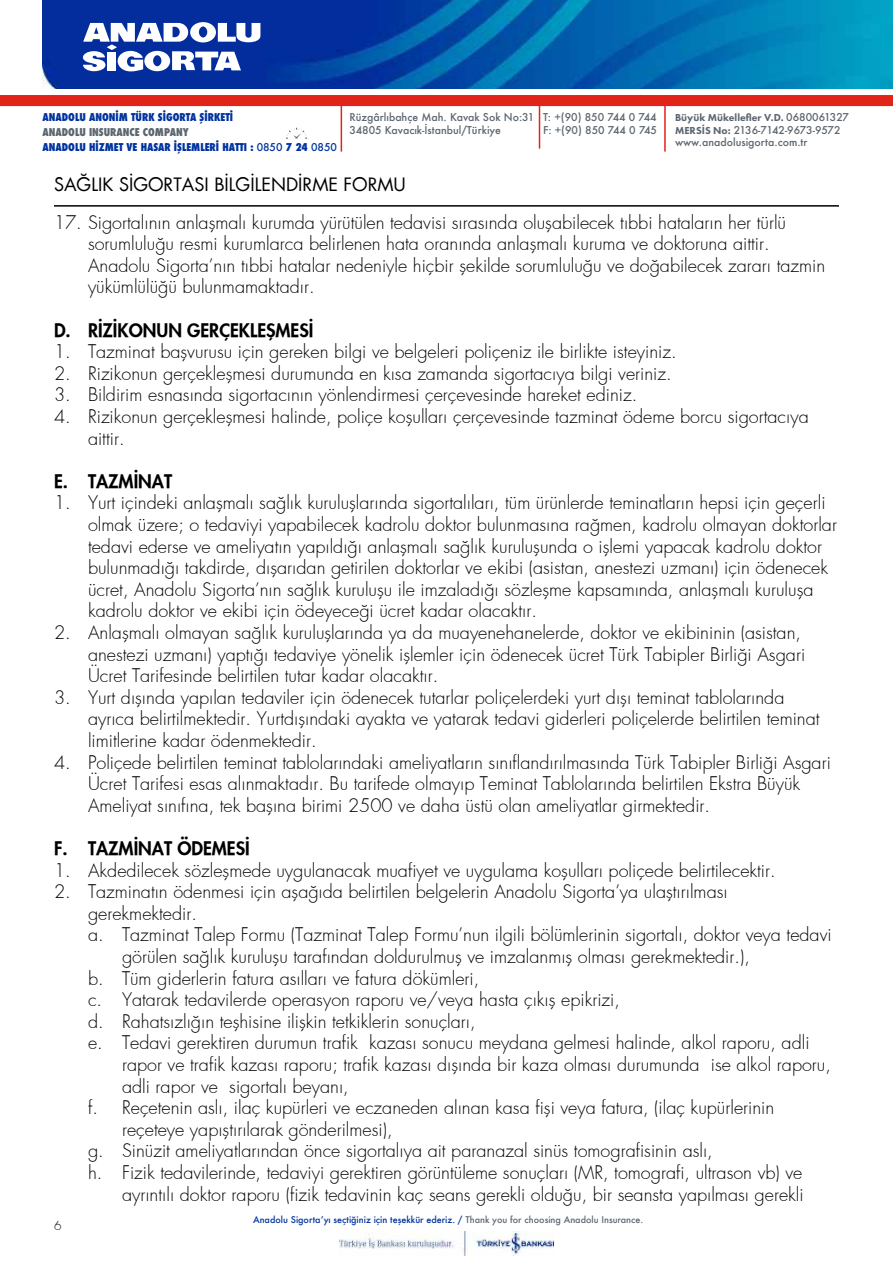
<style>
.page{position:relative;width:893px;height:1263px;background:#fff}
.page>*{position:absolute;margin:0;border:0;box-sizing:border-box;transform-origin:0 0}
.t1{font:300 18px/21.6px "Futura";color:#000}
.t2{font:800 18px "Futura";color:#000}
.t3{font:18px "Futura";color:#000}
.t4{font:300 12px "Futura";color:#000}
.t5{font:500 10.5px/12.6px "Futura";color:#5c6670}
.t6{font:800 condensed 10.5px/14.7px "Futura";color:#0033a0}
.t7{font:800 10.5px "Futura PT";color:#5c6670}
.t8{font:500 9px "Futura";color:#0033a0}
.s1{color:#5c6670}
.s2{font-weight:500;font-stretch:normal}
.s3{font-family:"Futura";font-weight:500}
.s4{font-family:"Futura PT";font-weight:800}
</style>
<div class="page">
<hr style="left:54px;top:205px;width:785px;height:2px;background:#000">
<img style="left:339px;top:1231px;width:215px;height:25px">
<hr style="left:341px;top:101px;width:1px;height:51px;background:#e2231a">
<svg style="left:286px;top:128px;width:21px;height:11px"></svg>
<hr style="left:539px;top:98px;width:1px;height:51px;background:#e2231a">
<hr style="left:664px;top:101px;width:2px;height:51px;background:#e2231a">
<img style="left:43px;top:0;width:850px;height:89px">
<div style="left:0;top:95px;width:893px;height:11px;background:#e2231a"></div>
<svg style="left:83px;top:22px;width:177px;height:49px"></svg>
<p class="t6" style="left:43px;top:110px;width:192px">ANADOLU ANONİM TÜRK SİGORTA ŞİRKETİ</p>
<p class="t6" style="left:43px;top:125px;width:296px"><span class="s1">ANADOLU INSURANCE COMPANY<br></span>ANADOLU HİZMET VE HASAR İŞLEMLERİ HATTI : <span class="s2">0850</span> 7 24 <span class="s2">0850</span></p>
<p class="t5" style="left:350px;top:111px;width:186px">Rüzgârlıbahçe Mah. Kavak Sok No:31<br>34805 Kavacık-İstanbul/Türkiye</p>
<p class="t5" style="left:543px;top:111px;width:116px">T: +(90) 850 744 0 744<br>F: +(90) 850 744 0 745</p>
<p class="t7" style="left:675px;top:111px;width:175px">Büyük Mükellefler V.D. <span class="s3">0680061327</span></p>
<p class="t5" style="left:675px;top:123px;width:167px"><span class="s4">MERSİS No:</span> 2136-7142-9673-9572 www.anadolusigorta.com.tr</p>
<p class="t3" style="left:54px;top:172px;width:353px">SAĞLIK SİGORTASI BİLGİLENDİRME FORMU</p>
<p class="t1" style="left:88px;top:211px;width:739px;text-indent:-34px">17. Sigortalının anlaşmalı kurumda yürütülen tedavisi sırasında oluşabilecek tıbbi hataların her türlü sorumluluğu resmi kurumlarca belirlenen hata oranında anlaşmalı kuruma ve doktoruna aittir.<br>Anadolu Sigorta’nın tıbbi hatalar nedeniyle hiçbir şekilde sorumluluğu ve doğabilecek zararı tazmin yükümlülüğü bulunmamaktadır.</p>
<p class="t2" style="left:54px;top:318px;width:261px">D. RİZİKONUN GERÇEKLEŞMESİ</p>
<p class="t1" style="left:54px;top:341px;width:624px">1. Tazminat başvurusu için gereken bilgi ve belgeleri poliçeniz ile birlikte isteyiniz.</p>
<p class="t1" style="left:54px;top:363px;width:619px">2. Rizikonun gerçekleşmesi durumunda en kısa zamanda sigortacıya bilgi veriniz.</p>
<p class="t1" style="left:54px;top:384px;width:585px">3. Bildirim esnasında sigortacının yönlendirmesi çerçevesinde hareket ediniz.</p>
<p class="t1" style="left:88px;top:406px;width:722px;text-indent:-34px">4. Rizikonun gerçekleşmesi halinde, poliçe koşulları çerçevesinde tazminat ödeme borcu sigortacıya aittir.</p>
<p class="t2" style="left:54px;top:469px;width:120px">E. TAZMİNAT</p>
<p class="t1" style="left:88px;top:492px;width:750px;text-indent:-34px">1. Yurt içindeki anlaşmalı sağlık kuruluşlarında sigortalıları, tüm ürünlerde teminatların hepsi için geçerli olmak üzere; o tedaviyi yapabilecek kadrolu doktor bulunmasına rağmen, kadrolu olmayan doktorlar tedavi ederse ve ameliyatın yapıldığı anlaşmalı sağlık kuruluşunda o işlemi yapacak kadrolu doktor bulunmadığı takdirde, dışarıdan getirilen doktorlar ve ekibi (asistan, anestezi uzmanı) için ödenecek ücret, Anadolu Sigorta’nın sağlık kuruluşu ile imzaladığı sözleşme kapsamında, anlaşmalı kuruluşa kadrolu doktor ve ekibi için ödeyeceği ücret kadar olacaktır.</p>
<p class="t1" style="left:88px;top:622px;width:719px;text-indent:-34px">2. Anlaşmalı olmayan sağlık kuruluşlarında ya da muayenehanelerde, doktor ve ekibininin (asistan, anestezi uzmanı) yaptığı tedaviye yönelik işlemler için ödenecek ücret Türk Tabipler Birliği Asgari<br>Ücret Tarifesinde belirtilen tutar kadar olacaktır.</p>
<p class="t1" style="left:88px;top:687px;width:733px;text-indent:-34px">3. Yurt dışında yapılan tedaviler için ödenecek tutarlar poliçelerdeki yurt dışı teminat tablolarında ayrıca belirtilmektedir. Yurtdışındaki ayakta ve yatarak tedavi giderleri poliçelerde belirtilen teminat limitlerine kadar ödenmektedir.</p>
<p class="t1" style="left:88px;top:751px;width:744px;text-indent:-34px">4. Poliçede belirtilen teminat tablolarındaki ameliyatların sınıflandırılmasında Türk Tabipler Birliği Asgari<br>Ücret Tarifesi esas alınmaktadır. Bu tarifede olmayıp Teminat Tablolarında belirtilen Ekstra Büyük<br>Ameliyat sınıfına, tek başına birimi 2500 ve daha üstü olan ameliyatlar girmektedir.</p>
<p class="t2" style="left:54px;top:836px;width:197px">F. TAZMİNAT ÖDEMESİ</p>
<p class="t1" style="left:54px;top:859px;width:723px">1. Akdedilecek sözleşmede uygulanacak muafiyet ve uygulama koşulları poliçede belirtilecektir.</p>
<p class="t1" style="left:54px;top:881px;width:675px">2. Tazminatın ödenmesi için aşağıda belirtilen belgelerin Anadolu Sigorta’ya ulaştırılması</p>
<p class="t1" style="left:88px;top:903px;width:110px">gerekmektedir.</p>
<p class="t1" style="left:88px;top:924px;width:745px">a. Tazminat Talep Formu (Tazminat Talep Formu’nun ilgili bölümlerinin sigortalı, doktor veya tedavi</p>
<p class="t1" style="left:122px;top:946px;width:629px">görülen sağlık kuruluşu tarafından doldurulmuş ve imzalanmış olması gerekmektedir.),</p>
<p class="t1" style="left:88px;top:967px;width:393px">b. Tüm giderlerin fatura asılları ve fatura dökümleri,</p>
<p class="t1" style="left:88px;top:989px;width:533px">c. Yatarak tedavilerde operasyon raporu ve/veya hasta çıkış epikrizi,</p>
<p class="t1" style="left:88px;top:1011px;width:389px">d. Rahatsızlığın teşhisine ilişkin tetkiklerin sonuçları,</p>
<p class="t1" style="left:88px;top:1032px;width:723px">e. Tedavi gerektiren durumun trafik kazası sonucu meydana gelmesi halinde, alkol raporu, adli</p>
<p class="t1" style="left:122px;top:1054px;width:710px">rapor ve trafik kazası raporu; trafik kazası dışında bir kaza olması durumunda ise alkol raporu,</p>
<p class="t1" style="left:122px;top:1075px;width:228px">adli rapor ve sigortalı beyanı,</p>
<p class="t1" style="left:88px;top:1097px;width:688px">f. Reçetenin aslı, ilaç kupürleri ve eczaneden alınan kasa fişi veya fatura, (ilaç kupürlerinin</p>
<p class="t1" style="left:122px;top:1119px;width:272px">reçeteye yapıştırılarak gönderilmesi),</p>
<p class="t1" style="left:88px;top:1140px;width:626px">g. Sinüzit ameliyatlarından önce sigortalıya ait paranazal sinüs tomografisinin aslı,</p>
<p class="t1" style="left:88px;top:1162px;width:716px">h. Fizik tedavilerinde, tedaviyi gerektiren görüntüleme sonuçları (MR, tomografi, ultrason vb) ve</p>
<p class="t1" style="left:122px;top:1183px;width:683px">ayrıntılı doktor raporu (fizik tedavinin kaç seans gerekli olduğu, bir seansta yapılması gerekli</p>
<p class="t4" style="left:54px;top:1217px;width:9px">6</p>
<p class="t8" style="left:253px;top:1213px;width:392px">Anadolu Sigorta’yı seçtiğiniz için teşekkür ederiz. / <span class="s1">Thank you for choosing Anadolu Insurance.</span></p>
</div>
